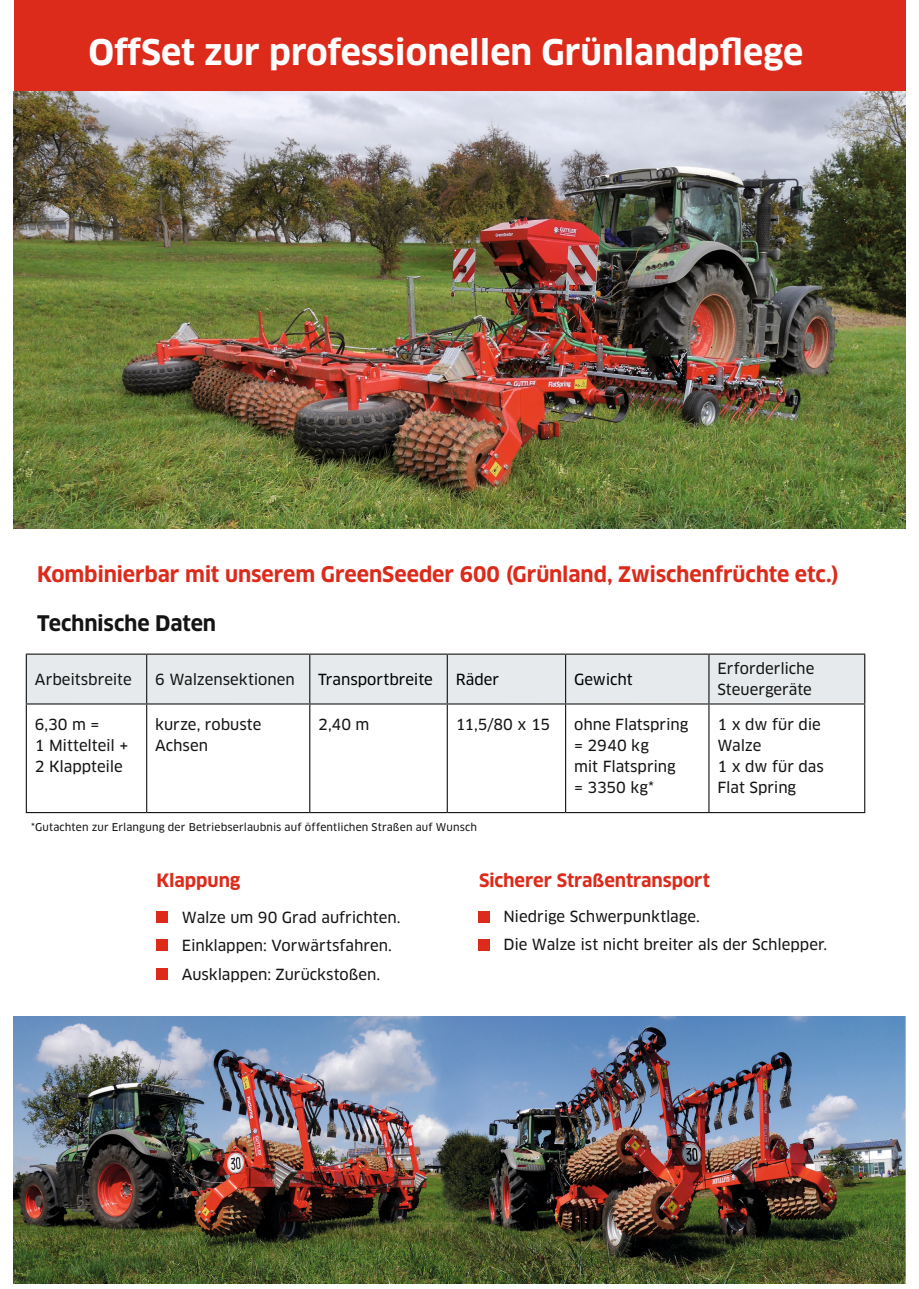
<style>
.page{position:relative;width:919px;height:1289px;background:#fff}
.page>*{position:absolute;margin:0;border:0;box-sizing:border-box;transform-origin:0 0}
.t1{font:700 34.5px "Clan Pro";color:#fff}
.t2{font:700 21px "Clan Pro";letter-spacing:-.005em;color:#dc2a1b}
.t3{font:700 21px "Clan Pro";letter-spacing:-.01em;color:#131413}
.t4{font:700 18px "Clan Pro";letter-spacing:-.005em;color:#dc2a1b}
.t5{font:15px/21px "Clan Pro News";letter-spacing:-.005em;color:#131413}
.t6{font:15px "Clan Pro News";letter-spacing:-.005em;color:#000}
.t7{font:10.5px "Clan Pro News";letter-spacing:.015em;color:#131413}
</style>
<div class="page">
<div style="left:14px;top:0;width:891px;height:92px;background:#dc2a1b"></div>
<div style="left:27px;top:654px;width:837px;height:49px;background:#e7eaec"></div>
<img style="left:14px;top:91px;width:891px;height:437px">
<hr style="left:26px;top:704px;width:1px;height:108px;background:#131413">
<hr style="left:146px;top:704px;width:1px;height:108px;background:#131413">
<hr style="left:309px;top:704px;width:1px;height:108px;background:#131413">
<hr style="left:446px;top:704px;width:2px;height:108px;background:#131413">
<hr style="left:565px;top:704px;width:1px;height:108px;background:#131413">
<hr style="left:708px;top:704px;width:1px;height:108px;background:#131413">
<hr style="left:864px;top:704px;width:1px;height:108px;background:#131413">
<hr style="left:26px;top:812px;width:121px;height:1px;background:#131413">
<hr style="left:147px;top:812px;width:163px;height:1px;background:#131413">
<hr style="left:310px;top:812px;width:137px;height:1px;background:#131413">
<hr style="left:447px;top:812px;width:118px;height:1px;background:#131413">
<hr style="left:565px;top:812px;width:144px;height:1px;background:#131413">
<hr style="left:709px;top:812px;width:156px;height:1px;background:#131413">
<hr style="left:26px;top:653px;width:121px;height:1px;background:#131413">
<hr style="left:26px;top:654px;width:1px;height:49px;background:#131413">
<hr style="left:147px;top:653px;width:163px;height:1px;background:#131413">
<hr style="left:146px;top:654px;width:1px;height:49px;background:#131413">
<hr style="left:310px;top:653px;width:137px;height:1px;background:#131413">
<hr style="left:309px;top:654px;width:1px;height:49px;background:#131413">
<hr style="left:447px;top:653px;width:118px;height:1px;background:#131413">
<hr style="left:446px;top:654px;width:2px;height:49px;background:#131413">
<hr style="left:565px;top:653px;width:144px;height:1px;background:#131413">
<hr style="left:565px;top:654px;width:1px;height:49px;background:#131413">
<hr style="left:709px;top:653px;width:156px;height:1px;background:#131413">
<hr style="left:708px;top:654px;width:1px;height:49px;background:#131413">
<hr style="left:864px;top:654px;width:1px;height:49px;background:#131413">
<hr style="left:26px;top:703px;width:121px;height:1px;background:#131413">
<hr style="left:147px;top:703px;width:163px;height:1px;background:#131413">
<hr style="left:310px;top:703px;width:137px;height:1px;background:#131413">
<hr style="left:447px;top:703px;width:118px;height:1px;background:#131413">
<hr style="left:565px;top:703px;width:144px;height:1px;background:#131413">
<hr style="left:709px;top:703px;width:156px;height:1px;background:#131413">
<div style="left:156px;top:911px;width:12px;height:11px;background:#dc2a1b"></div>
<div style="left:156px;top:939px;width:12px;height:11px;background:#dc2a1b"></div>
<div style="left:156px;top:968px;width:12px;height:11px;background:#dc2a1b"></div>
<div style="left:478px;top:911px;width:12px;height:12px;background:#dc2a1b"></div>
<div style="left:478px;top:939px;width:12px;height:11px;background:#dc2a1b"></div>
<img style="left:14px;top:1016px;width:891px;height:267px">
<h1 class="t1" style="left:88px;top:32px;width:716px">OffSet zur professionellen Grünlandpflege</h1>
<h2 class="t2" style="left:37px;top:562px;width:803px">Kombinierbar mit unserem GreenSeeder 600 (Grünland, Zwischenfrüchte etc.)</h2>
<h2 class="t3" style="left:37px;top:611px;width:181px">Technische Daten</h2>
<p class="t5" style="left:35px;top:669px;width:98px">Arbeitsbreite</p>
<p class="t5" style="left:155px;top:669px;width:141px">6 Walzensektionen</p>
<p class="t6" style="left:318px;top:670px;width:116px">Transportbreite</p>
<p class="t6" style="left:456px;top:670px;width:45px">Räder</p>
<p class="t6" style="left:574px;top:670px;width:60px">Gewicht</p>
<p class="t5" style="left:717px;top:658px;width:98px">Erforderliche<br>Steuergeräte</p>
<p class="t5" style="left:35px;top:714px;width:95px">6,30 m =<br>1 Mittelteil +<br>2 Klappteile</p>
<p class="t5" style="left:155px;top:714px;width:108px">kurze, robuste<br>Achsen</p>
<p class="t5" style="left:318px;top:714px;width:53px">2,40 m</p>
<p class="t5" style="left:456px;top:714px;width:96px">11,5/80 x 15</p>
<p class="t5" style="left:574px;top:714px;width:116px">ohne Flatspring = 2940 kg<br>mit Flatspring = 3350 kg*</p>
<p class="t5" style="left:717px;top:714px;width:108px">1 x dw für die<br>Walze<br>1 x dw für das<br>Flat Spring</p>
<p class="t7" style="left:31px;top:821px;width:447px">*Gutachten zur Erlangung der Betriebserlaubnis auf öffentlichen Straßen auf Wunsch</p>
<p class="t4" style="left:156px;top:870px;width:86px">Klappung</p>
<p class="t5" style="left:182px;top:903px;width:220px;line-height:28.5px">Walze um 90 Grad aufrichten.<br>Einklappen: Vorwärtsfahren.<br>Ausklappen: Zurückstoßen.</p>
<p class="t4" style="left:479px;top:870px;width:232px">Sicherer Straßentransport</p>
<p class="t5" style="left:503px;top:901px;width:325px;line-height:28.5px">Niedrige Schwerpunktlage.<br>Die Walze ist nicht breiter als der Schlepper.</p>
</div>
